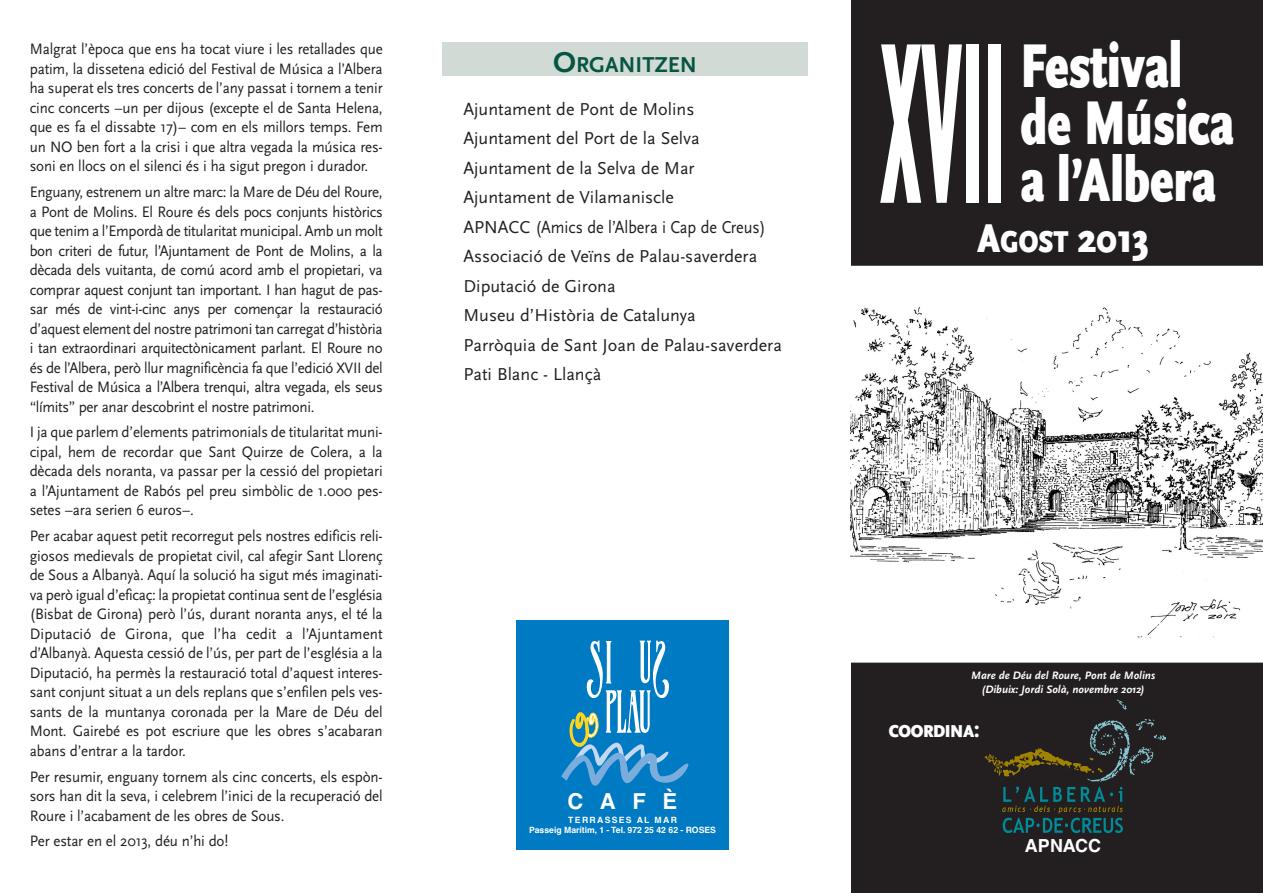
<style>
.page{position:relative;width:1263px;height:893px;background:#fff}
.page>*{position:absolute;margin:0;border:0;box-sizing:border-box;transform-origin:0 0}
.t1{font:900 240px "Scala Sans";color:#fff;scale:.25 1}
.t2{font:900 64.5px/57px "Scala Sans";color:#fff;scale:.7 1}
.t3{font:900 42px "Scala Sans";color:#fff;scale:.8 1}
.t4{font:700 22.5px "Scala Sans";color:#065542}
.t5{font:700 22.05px "Helvetica";color:#fff}
.t6{font:18px/29.5px "Scala Sans";color:#231f20}
.t7{font:900 18px "Scala Sans";letter-spacing:-.025em;color:#fff;scale:.9 1}
.t8{font:700 18px "Helvetica LT Std";color:#fff}
.t9{font:15.75px/19.5px "Scala Sans";letter-spacing:-.01em;color:#231f20;text-align:justify;scale:.95 1}
.t10{font:italic 700 11.25px/13.5px "Scala Sans";color:#fff;text-align:center}
.t11{font:700 8.7px/10.4px "Helvetica";color:#fff;text-align:center}
.s1{font-size:30px}
.s2{font-size:31.5px}
.s3{font-size:24px}
</style>
<div class="page">
<div style="left:442px;top:43px;width:366px;height:33px;background:#d1dad5"></div>
<div style="left:516px;top:621px;width:213px;height:229px;background:#007ac2"></div>
<svg style="left:561px;top:640px;width:128px;height:146px"></svg>
<div style="left:850px;top:0;width:413px;height:893px;background:#231f20"></div>
<svg style="left:984px;top:700px;width:182px;height:133px"></svg>
<div style="left:850px;top:268px;width:413px;height:391px;background:#fff"></div>
<img style="left:850px;top:307px;width:413px;height:331px">
<hr style="left:850px;top:266px;width:413px;height:4px;background:#fff">
<div style="left:850px;top:658px;width:413px;height:5px;background:#fff"></div>
<p class="t9" style="left:30px;top:39px;width:373px">Malgrat l’època que ens ha tocat viure i les retallades que patim, la dissetena edició del Festival de Música a l’Albera ha superat els tres concerts de l’any passat i tornem a tenir cinc concerts –un per dijous (excepte el de Santa Helena, que es fa el dissabte 17)– com en els millors temps. Fem un NO ben fort a la crisi i que altra vegada la música res&shy;soni en llocs on el silenci és i ha sigut pregon i durador.</p>
<p class="t9" style="left:30px;top:182px;width:373px">Enguany, estrenem un altre marc: la Mare de Déu del Roure, a Pont de Molins. El Roure és dels pocs conjunts històrics que tenim a l’Empordà de titularitat municipal. Amb un molt bon criteri de futur, l’Ajuntament de Pont de Molins, a la dècada dels vuitanta, de comú acord amb el propietari, va comprar aquest conjunt tan important. I han hagut de pas&shy;sar més de vint-i-cinc anys per començar la restauració d’aquest element del nostre patrimoni tan carregat d’història i tan extraordinari arquitectònicament parlant. El Roure no és de l’Albera, però llur magnificència fa que l’edició XVII del Festival de Música a l’Albera trenqui, altra vegada, els seus “límits” per anar descobrint el nostre patrimoni.</p>
<p class="t9" style="left:30px;top:422px;width:373px">I ja que parlem d’elements patrimonials de titularitat muni&shy;cipal, hem de recordar que Sant Quirze de Colera, a la dècada dels noranta, va passar per la cessió del propietari a l’Ajuntament de Rabós pel preu simbòlic de 1.000 pes&shy;setes –ara serien 6 euros–.</p>
<p class="t9" style="left:30px;top:526px;width:373px">Per acabar aquest petit recorregut pels nostres edificis reli&shy;giosos medievals de propietat civil, cal afegir Sant Llorenç de Sous a Albanyà. Aquí la solució ha sigut més imaginati&shy;va però igual d’eficaç: la propietat continua sent de l’església (Bisbat de Girona) però l’ús, durant noranta anys, el té la Diputació de Girona, que l’ha cedit a l’Ajuntament d’Albanyà. Aquesta cessió de l’ús, per part de l’església a la Diputació, ha permès la restauració total d’aquest interes&shy;sant conjunt situat a un dels replans que s’enfilen pels ves&shy;sants de la muntanya coronada per la Mare de Déu del Mont. Gairebé es pot escriure que les obres s’acabaran abans d’entrar a la tardor.</p>
<p class="t9" style="left:30px;top:766px;width:373px">Per resumir, enguany tornem als cinc concerts, els espòn&shy;sors han dit la seva, i celebrem l’inici de la recuperació del Roure i l’acabament de les obres de Sous.</p>
<p class="t9" style="left:30px;top:831px;width:210px">Per estar en el 2013, déu n’hi do!</p>
<h3 class="t4" style="left:553px;top:51px;width:145px"><span class="s1">O</span>RGANITZEN</h3>
<p class="t6" style="left:463px;top:94px;width:320px">Ajuntament de Pont de Molins<br>Ajuntament del Port de la Selva<br>Ajuntament de la Selva de Mar<br>Ajuntament de Vilamaniscle<br>APNACC (Amics de l’Albera i Cap de Creus)<br>Associació de Veïns de Palau-saverdera<br>Diputació de Girona<br>Museu d’Història de Catalunya<br>Parròquia de Sant Joan de Palau-saverdera<br>Pati Blanc - Llançà</p>
<h3 class="t5" style="left:567px;top:788px;width:111px">CAFÈ</h3>
<p class="t11" style="left:529px;top:815px;width:188px">TERRASSES AL MAR<br>Passeig Marítim, 1 - Tel. 972 25 42 62 - ROSES</p>
<h2 class="t2" style="left:1020px;top:36px;width:306px">Festival de Música a l’Albera</h2>
<h1 class="t1" style="left:880px;top:-20px;width:501px">XV I</h1>
<h3 class="t3" style="left:977px;top:213px;width:216px">A<span class="s2">GOST</span> 2013</h3>
<p class="t10" style="left:971px;top:669px;width:185px">Mare de Déu del Roure, Pont de Molins (Dibuix: Jordi Solà, novembre 2012)</p>
<p class="t7" style="left:889px;top:721px;width:103px">COORDINA<span class="s3">:</span></p>
<p class="t8" style="left:1025px;top:839px;width:78px">APNACC</p>
</div>
